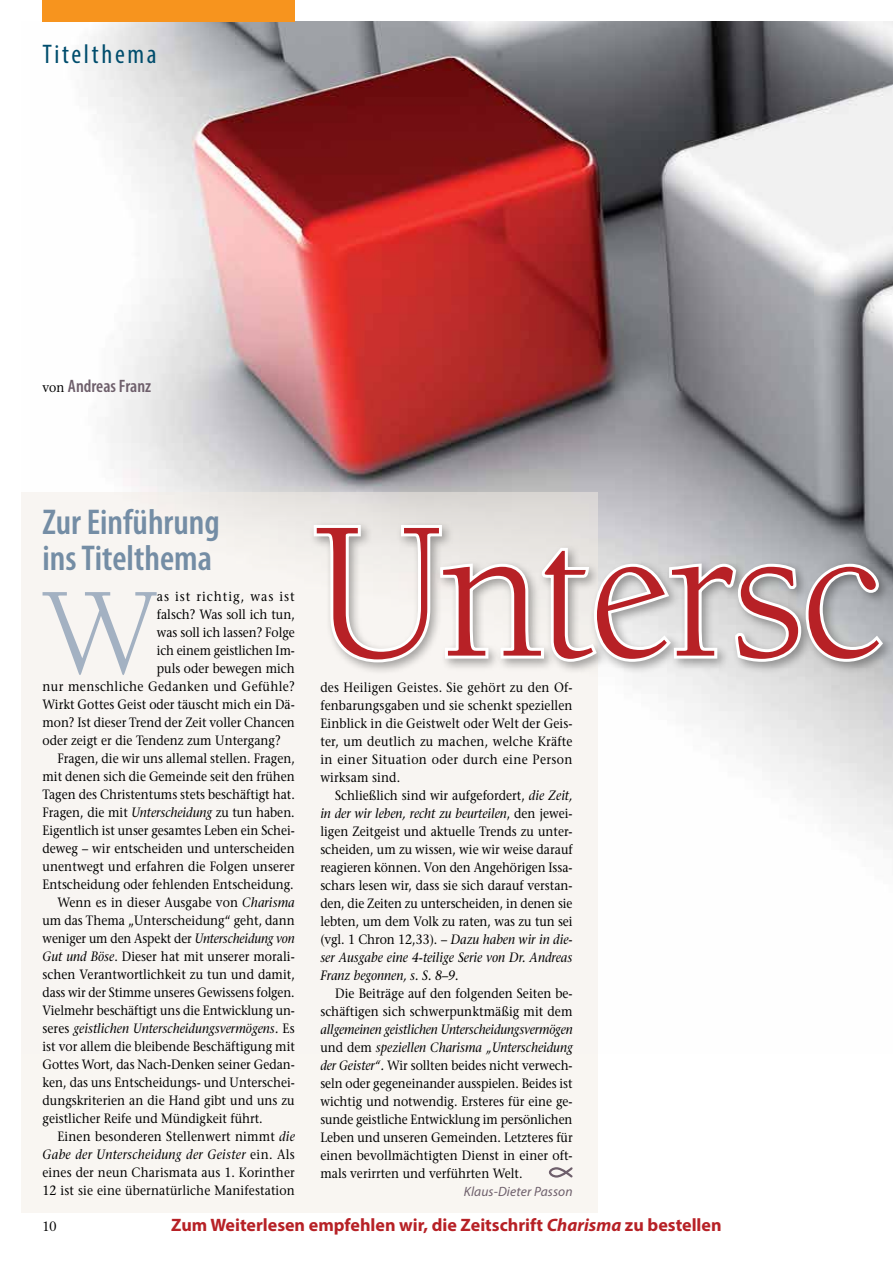
<style>
.page{position:relative;width:893px;height:1263px;background:#fff}
.page>*{position:absolute;margin:0;border:0;box-sizing:border-box;transform-origin:0 0}
.t1{font:201px "Berkeley";letter-spacing:-.025em;color:#b72126;scale:.95 1}
.t2{font:126.9px "Berkeley";color:#a3b1c2;scale:.95 1}
.t3{font:600 condensed 36px/36px "Myriad Pro";color:#748da5}
.t4{font:condensed 27px "Myriad Pro";letter-spacing:.1em;color:#004d6d}
.t5{font:700 18px "Myriad Pro";color:#b72126}
.t6{font:600 condensed 18px "Myriad Pro";color:#6e5f6b}
.t7{font:13.5px/18px "Stone Serif";color:#000;text-align:justify;scale:.9 1}
.t8{font:13.5px "Stone Serif";color:#000;scale:.89 1}
.t9{font:italic 13.5px "Stone Serif";letter-spacing:.005em;color:#000;scale:.9 1}
.t10{font:italic 13.5px "Stone Serif";letter-spacing:.025em;color:#000;scale:.9 1}
.t11{font:13.5px "Stone Serif";letter-spacing:.025em;color:#000;scale:.91 1}
.t12{font:13.5px "Stone Serif";letter-spacing:.075em;color:#000;scale:.92 1}
.t13{font:italic 13.5px "Myriad Pro";letter-spacing:.01em;color:#6e5f6b}
.s1{font-family:"Stone Serif";font-weight:400;font-stretch:normal;font-size:13.5px;color:#000}
.s2{font-style:italic}
.s3{font-style:normal}
</style>
<div class="page">
<img style="left:21px;top:21px;width:872px;height:1032px">
<div style="left:22px;top:493px;width:576px;height:720px;background:#f8f5f2"></div>
<div style="left:42px;top:0;width:253px;height:21px;background:#f7941e"></div>
<div style="left:309px;top:506px;width:584px;height:364px;background:#000;opacity:.35"></div>
<svg style="left:311px;top:522px;width:576px;height:143px"></svg>
<svg style="left:548px;top:1167px;width:25px;height:11px"></svg>
<h3 class="t4" style="left:42px;top:38px;width:116px">Titelthema</h3>
<h3 class="t6" style="left:43px;top:375px;width:110px"><span class="s1">von</span> Andreas Franz</h3>
<h3 class="t3" style="left:43px;top:504px;width:179px">Zur Einführung ins Titelthema</h3>
<h2 class="t2" style="left:43px;top:566px;width:121px">W</h2>
<p class="t12" style="left:157px;top:588px;width:151px">as ist richtig, was ist</p>
<p class="t7" style="left:157px;top:605px;width:155px">falsch? Was soll ich tun,</p>
<p class="t7" style="left:157px;top:623px;width:155px">was soll ich lassen? Folge</p>
<p class="t8" style="left:157px;top:642px;width:156px">ich einem geistlichen Im-</p>
<p class="t7" style="left:157px;top:659px;width:155px">puls oder bewegen mich</p>
<p class="t11" style="left:43px;top:678px;width:279px">nur menschliche Gedanken und Gefühle?</p>
<p class="t7" style="left:43px;top:695px;width:282px">Wirkt Gottes Geist oder täuscht mich ein Dä-</p>
<p class="t7" style="left:43px;top:713px;width:282px">mon? Ist dieser Trend der Zeit voller Chancen</p>
<p class="t7" style="left:43px;top:731px;width:266px">oder zeigt er die Tendenz zum Untergang?</p>
<p class="t7" style="left:57px;top:749px;width:265px">Fragen, die wir uns allemal stellen. Fragen,</p>
<p class="t7" style="left:43px;top:767px;width:282px">mit denen sich die Gemeinde seit den frühen</p>
<p class="t7" style="left:43px;top:785px;width:282px">Tagen des Christentums stets beschäftigt hat.</p>
<p class="t7" style="left:43px;top:803px;width:282px">Fragen, die mit <span class="s2">Unterscheidung</span> zu tun haben.</p>
<p class="t7" style="left:43px;top:821px;width:282px">Eigentlich ist unser gesamtes Leben ein Schei-</p>
<p class="t7" style="left:43px;top:839px;width:282px">deweg – wir entscheiden und unterscheiden</p>
<p class="t7" style="left:43px;top:857px;width:282px">unentwegt und erfahren die Folgen unserer</p>
<p class="t7" style="left:43px;top:875px;width:281px">Entscheidung oder fehlenden Entscheidung.</p>
<p class="t7" style="left:57px;top:893px;width:265px">Wenn es in dieser Ausgabe von <span class="s2">Charisma</span></p>
<p class="t7" style="left:43px;top:911px;width:282px">um das Thema „Unterscheidung“ geht, dann</p>
<p class="t8" style="left:43px;top:930px;width:285px">weniger um den Aspekt der <span class="s2">Unterscheidung von</span></p>
<p class="t7" style="left:43px;top:947px;width:282px"><span class="s2">Gut und Böse</span>. Dieser hat mit unserer morali-</p>
<p class="t7" style="left:43px;top:965px;width:282px">schen Verantwortlichkeit zu tun und damit,</p>
<p class="t8" style="left:43px;top:984px;width:285px">dass wir der Stimme unseres Gewissens folgen.</p>
<p class="t8" style="left:43px;top:1002px;width:285px">Vielmehr beschäftigt uns die Entwicklung un-</p>
<p class="t9" style="left:43px;top:1020px;width:282px"><span class="s3">seres</span> geistlichen Unterscheidungsvermögens. <span class="s3">Es</span></p>
<p class="t7" style="left:43px;top:1037px;width:282px">ist vor allem die bleibende Beschäftigung mit</p>
<p class="t7" style="left:43px;top:1055px;width:282px">Gottes Wort, das Nach-Denken seiner Gedan-</p>
<p class="t7" style="left:43px;top:1073px;width:282px">ken, das uns Entscheidungs- und Unterschei-</p>
<p class="t7" style="left:43px;top:1091px;width:282px">dungskriterien an die Hand gibt und uns zu</p>
<p class="t7" style="left:43px;top:1109px;width:246px">geistlicher Reife und Mündigkeit führt.</p>
<p class="t7" style="left:57px;top:1127px;width:265px">Einen besonderen Stellenwert nimmt <span class="s2">die</span></p>
<p class="t10" style="left:43px;top:1146px;width:282px">Gabe der Unterscheidung der Geister <span class="s3">ein. Als</span></p>
<p class="t7" style="left:43px;top:1163px;width:282px">eines der neun Charismata aus 1. Korinther</p>
<p class="t7" style="left:43px;top:1181px;width:282px">12 ist sie eine übernatürliche Manifestation</p>
<h1 class="t1" style="left:315px;top:486px;width:600px">Untersc</h1>
<p class="t7" style="left:320px;top:678px;width:282px">des Heiligen Geistes. Sie gehört zu den Of&shy;fenbarungsgaben und sie schenkt speziellen Einblick in die Geistwelt oder Welt der Geis&shy;ter, um deutlich zu machen, welche Kräfte in einer Situation oder durch eine Person wirksam sind.</p>
<p class="t7" style="left:320px;top:786px;width:282px;text-indent:15px">Schließlich sind wir aufgefordert, <span class="s2">die Zeit, in der wir leben, recht zu beurteilen</span>, den jewei&shy;ligen Zeitgeist und aktuelle Trends zu unter&shy;scheiden, um zu wissen, wie wir weise darauf reagieren können. Von den Angehörigen Issa&shy;schars lesen wir, dass sie sich darauf verstan&shy;den, die Zeiten zu unterscheiden, in denen sie lebten, um dem Volk zu raten, was zu tun sei (vgl. 1 Chron 12,33). – <span class="s2">Dazu haben wir in die&shy;ser Ausgabe eine 4-teilige Serie von Dr. Andreas Franz begonnen, s. S. 8–9.</span></p>
<p class="t7" style="left:320px;top:984px;width:282px;text-align:right">Die Beiträge auf den folgenden Seiten be&shy;schäftigen sich schwerpunktmäßig mit dem</p>
<p class="t7" style="left:320px;top:1020px;width:282px"><span class="s2">allgemeinen geistlichen Unterscheidungsvermögen </span>und dem <span class="s2">speziellen Charisma „Unterscheidung der Geister“.</span> Wir sollten beides nicht verwech&shy;seln oder gegeneinander ausspielen. Beides ist wichtig und notwendig. Ersteres für eine ge&shy;sunde geistliche Entwicklung im persönlichen Leben und unseren Gemeinden. Letzteres für einen bevollmächtigten Dienst in einer oft&shy;mals verirrten und verführten Welt.</p>
<p class="t13" style="left:464px;top:1183px;width:110px">Klaus-Dieter Passon</p>
<p class="t7" style="left:42px;top:1217px;width:17px">10</p>
<h3 class="t5" style="left:171px;top:1213px;width:552px">Zum Weiterlesen empfehlen wir, die Zeitschrift <span class="s2">Charisma</span> zu bestellen</h3>
</div>
